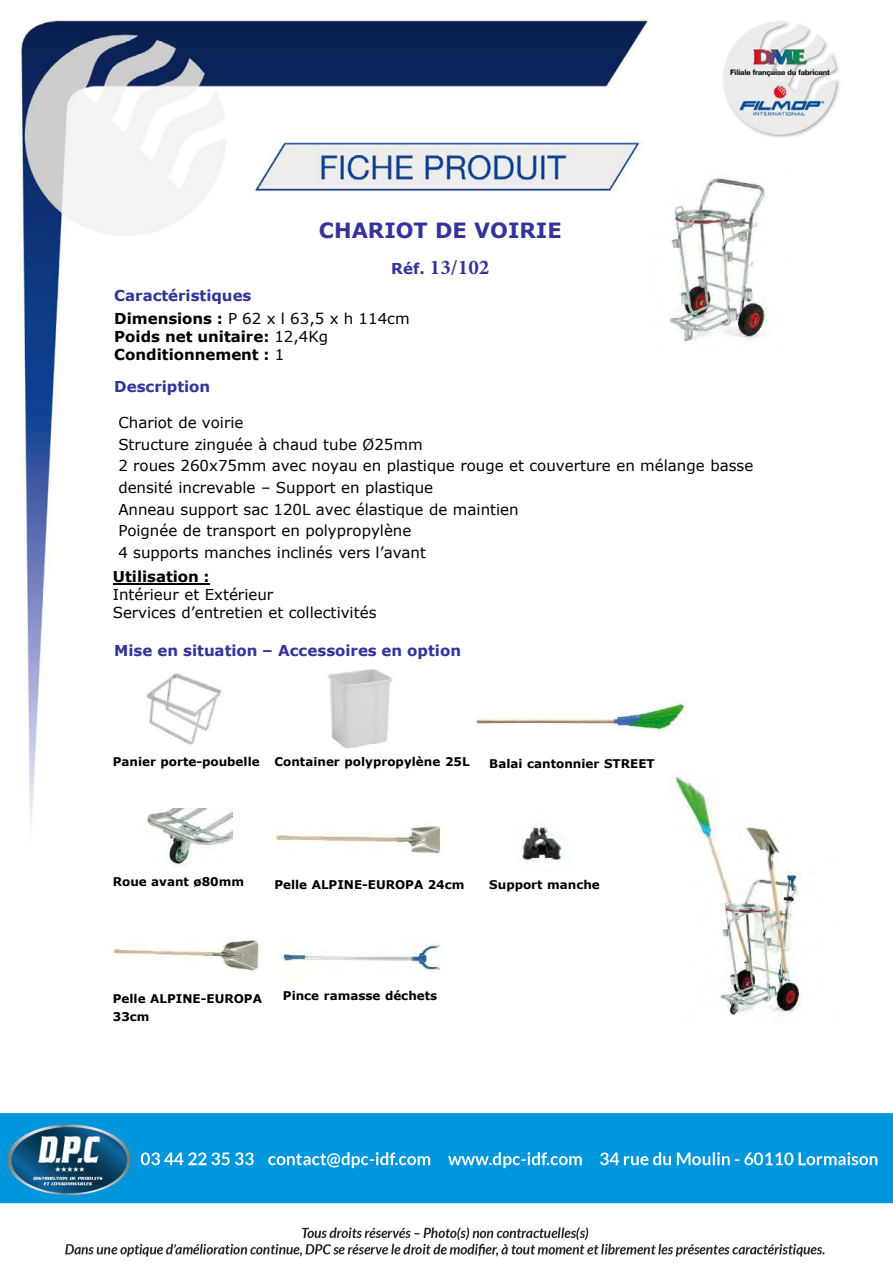
<style>
.page{position:relative;width:893px;height:1263px;background:#fff}
.page>*{position:absolute;margin:0;border:0;box-sizing:border-box;transform-origin:0 0}
.t1{font:700 21px "Verdana";color:#33339a}
.t2{font:700 21px "Minion Pro";color:#33339a}
.t3{font:15px/21.6px "Verdana";color:#000}
.t4{font:700 15px/23.1px "Verdana";color:#33339a}
.t5{font:700 15px/18px "Verdana";color:#000}
.t6{font:700 12px/18px "Verdana";color:#000}
.s1{font-family:"Verdana";font-size:15px}
.s2{color:#000}
.s3{font-weight:400;color:#000}
.s4{font-weight:400}
</style>
<div class="page">
<img style="left:19px;top:17px;width:821px;height:850px">
<hr style="left:113px;top:583px;width:97px;height:2px;background:#000">
<img style="left:315px;top:664px;width:85px;height:92px">
<img style="left:639px;top:170px;width:155px;height:184px">
<img style="left:668px;top:770px;width:169px;height:246px">
<img style="left:139px;top:668px;width:91px;height:81px">
<img style="left:136px;top:809px;width:96px;height:57px">
<img style="left:272px;top:822px;width:173px;height:34px">
<img style="left:112px;top:940px;width:148px;height:31px">
<img style="left:281px;top:941px;width:160px;height:37px">
<img style="left:513px;top:812px;width:58px;height:55px">
<img style="left:468px;top:689px;width:226px;height:64px">
<img style="left:0;top:1112px;width:893px;height:145px">
<h1 class="t1" style="left:319px;top:216px;width:244px">CHARIOT DE VOIRIE</h1>
<h1 class="t2" style="left:391px;top:252px;width:100px"><span class="s1">Réf.</span> 13/102</h1>
<p class="t4" style="left:114px;top:284px;width:297px">Caractéristiques<br><span class="s2">Dimensions :</span> <span class="s3">P 62 x l 63,5 x h 114cm</span></p>
<p class="t5" style="left:114px;top:327px;width:216px">Poids net unitaire: <span class="s4">12,4Kg<br></span>Conditionnement : <span class="s4">1</span></p>
<p class="t4" style="left:114px;top:375px;width:98px">Description</p>
<p class="t3" style="left:118px;top:412px;width:636px">Chariot de voirie<br>Structure zinguée à chaud tube Ø25mm<br>2 roues 260x75mm avec noyau en plastique rouge et couverture en mélange basse densité increvable – Support en plastique<br>Anneau support sac 120L avec élastique de maintien<br>Poignée de transport en polypropylène<br>4 supports manches inclinés vers l’avant</p>
<p class="t5" style="left:113px;top:567px;width:98px">Utilisation :</p>
<p class="t3" style="left:113px;top:586px;width:265px;line-height:18px">Intérieur et Extérieur<br>Services d’entretien et collectivités</p>
<p class="t4" style="left:114px;top:638px;width:348px">Mise en situation – Accessoires en option</p>
<p class="t6" style="left:113px;top:753px;width:148px">Panier porte-poubelle</p>
<p class="t6" style="left:274px;top:753px;width:197px">Container polypropylène 25L</p>
<p class="t6" style="left:489px;top:754px;width:167px">Balai cantonnier STREET</p>
<p class="t6" style="left:113px;top:872px;width:133px">Roue avant ø80mm</p>
<p class="t6" style="left:274px;top:876px;width:191px">Pelle ALPINE-EUROPA 24cm</p>
<p class="t6" style="left:489px;top:876px;width:112px">Support manche</p>
<p class="t6" style="left:113px;top:989px;width:151px">Pelle ALPINE-EUROPA<br>33cm</p>
<p class="t6" style="left:283px;top:987px;width:156px">Pince ramasse déchets</p>
</div>
